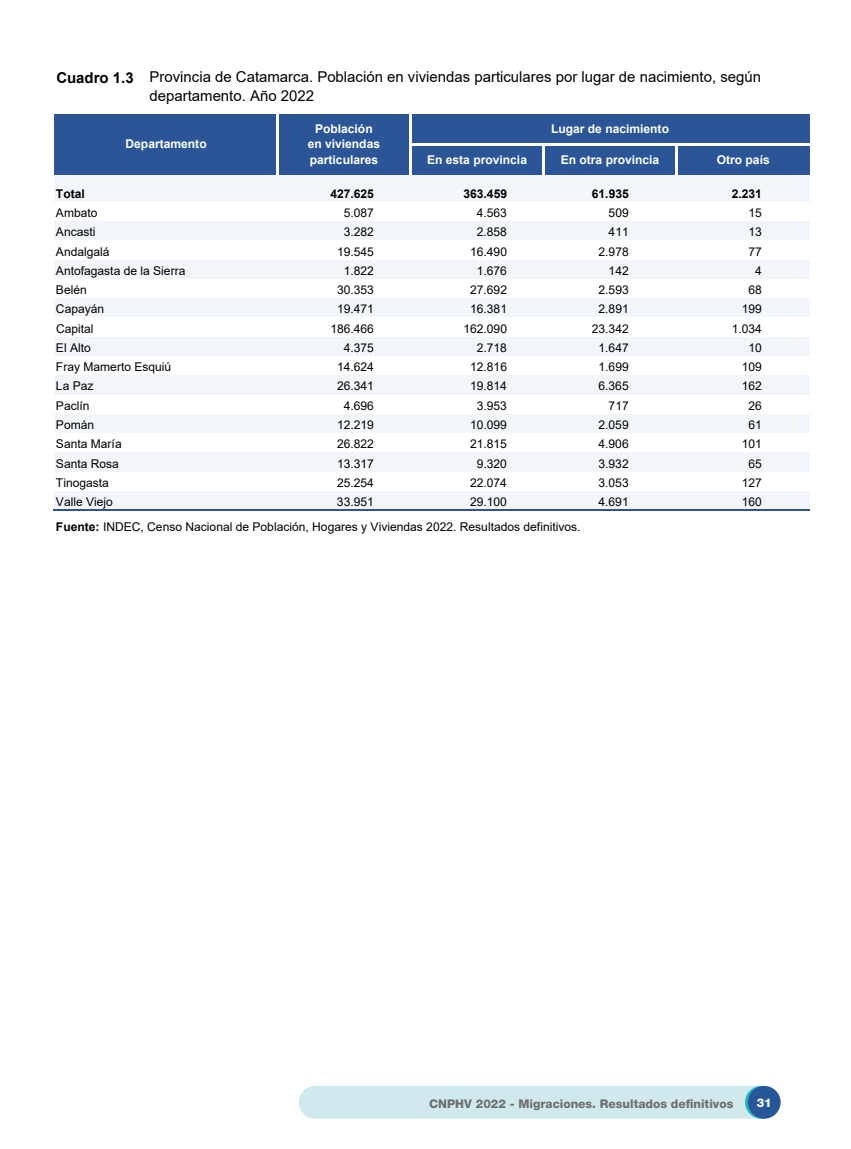
<style>
.page{position:relative;width:851px;height:1149px;background:#fff}
.page>*{position:absolute;margin:0;border:0;box-sizing:border-box;transform-origin:0 0}
.t1{font:15px/18.6px "Arial";color:#000}
.t2{font:700 15px "Arial";color:#000}
.t3{font:12px/19.2px "Arial";color:#000}
.t4{font:700 12px/15.9px "Arial";color:#fff;text-align:center}
.t5{font:800 12px "Helvetica Neue LT Std";color:#706f6f}
.t6{font:700 12px "Arial";color:#000}
.t7{font:800 12px "Helvetica Neue LT Std";color:#fff}
.s1{font-weight:700}
</style>
<div class="page">
<div style="left:298px;top:1085px;width:478px;height:33px;background:#cfe9ec;border-radius:16px"></div>
<svg style="left:745px;top:1085px;width:32px;height:33px"></svg>
<div style="left:747px;top:1085px;width:33px;height:33px;background:#275798;border-radius:50%"></div>
<div style="left:54px;top:114px;width:755px;height:61px;background:#2b5597"></div>
<div style="left:54px;top:175px;width:755px;height:27px;background:#f2f5f9"></div>
<div style="left:54px;top:221px;width:755px;height:20px;background:#f2f5f9"></div>
<div style="left:54px;top:240px;width:755px;height:20px;background:#fff"></div>
<div style="left:54px;top:260px;width:755px;height:19px;background:#f2f5f9"></div>
<div style="left:54px;top:298px;width:755px;height:20px;background:#f2f5f9"></div>
<div style="left:54px;top:317px;width:755px;height:20px;background:#fff"></div>
<div style="left:54px;top:337px;width:755px;height:19px;background:#f2f5f9"></div>
<div style="left:54px;top:375px;width:755px;height:20px;background:#f2f5f9"></div>
<div style="left:54px;top:394px;width:755px;height:20px;background:#fff"></div>
<div style="left:54px;top:414px;width:755px;height:19px;background:#f2f5f9"></div>
<div style="left:54px;top:452px;width:755px;height:20px;background:#f2f5f9"></div>
<div style="left:54px;top:491px;width:755px;height:19px;background:#f2f5f9"></div>
<hr style="left:276px;top:114px;width:2px;height:61px;background:#fff">
<hr style="left:409px;top:114px;width:3px;height:61px;background:#fff">
<hr style="left:542px;top:146px;width:3px;height:29px;background:#fff">
<hr style="left:675px;top:146px;width:3px;height:29px;background:#fff">
<hr style="left:412px;top:143px;width:397px;height:3px;background:#fff">
<hr style="left:53px;top:509px;width:756px;height:2px;background:#2b5597">
<p class="t1" style="left:149px;top:68px;width:613px">Provincia de Catamarca. Población en viviendas particulares por lugar de nacimiento, según departamento. Año 2022</p>
<p class="t4" style="left:125px;top:136px;width:83px">Departamento</p>
<p class="t2" style="left:56px;top:67px;width:79px">Cuadro 1.3</p>
<p class="t4" style="left:307px;top:120px;width:74px">Población en viviendas particulares</p>
<p class="t4" style="left:551px;top:121px;width:119px">Lugar de nacimiento</p>
<p class="t4" style="left:427px;top:152px;width:101px">En esta provincia</p>
<p class="t4" style="left:560px;top:152px;width:100px">En otra provincia</p>
<p class="t4" style="left:716px;top:152px;width:54px">Otro país</p>
<p class="t6" style="left:330px;top:185px;width:45px">427.625</p>
<p class="t6" style="left:463px;top:185px;width:45px">363.459</p>
<p class="t6" style="left:591px;top:185px;width:38px">61.935</p>
<p class="t6" style="left:731px;top:185px;width:32px">2.231</p>
<p class="t3" style="left:343px;top:203px;width:32px">5.087</p>
<p class="t3" style="left:476px;top:203px;width:32px">4.563</p>
<p class="t3" style="left:608px;top:203px;width:22px">509</p>
<p class="t3" style="left:748px;top:203px;width:15px">15</p>
<p class="t3" style="left:343px;top:222px;width:32px">3.282</p>
<p class="t3" style="left:476px;top:222px;width:32px">2.858</p>
<p class="t3" style="left:608px;top:222px;width:22px">411</p>
<p class="t3" style="left:748px;top:222px;width:15px">13</p>
<p class="t3" style="left:337px;top:241px;width:38px">19.545</p>
<p class="t3" style="left:470px;top:241px;width:38px">16.490</p>
<p class="t3" style="left:598px;top:241px;width:32px">2.978</p>
<p class="t3" style="left:748px;top:241px;width:15px">77</p>
<p class="t3" style="left:343px;top:261px;width:32px">1.822</p>
<p class="t3" style="left:476px;top:261px;width:32px">1.676</p>
<p class="t3" style="left:608px;top:261px;width:22px">142</p>
<p class="t3" style="left:755px;top:261px;width:8px">4</p>
<p class="t3" style="left:337px;top:280px;width:38px">30.353</p>
<p class="t3" style="left:470px;top:280px;width:38px">27.692</p>
<p class="t3" style="left:598px;top:280px;width:32px">2.593</p>
<p class="t3" style="left:748px;top:280px;width:15px">68</p>
<p class="t3" style="left:337px;top:299px;width:38px">19.471</p>
<p class="t3" style="left:470px;top:299px;width:38px">16.381</p>
<p class="t3" style="left:598px;top:299px;width:32px">2.891</p>
<p class="t3" style="left:741px;top:299px;width:22px">199</p>
<p class="t3" style="left:330px;top:318px;width:45px">186.466</p>
<p class="t3" style="left:463px;top:318px;width:45px">162.090</p>
<p class="t3" style="left:591px;top:318px;width:38px">23.342</p>
<p class="t3" style="left:731px;top:318px;width:32px">1.034</p>
<p class="t3" style="left:343px;top:338px;width:32px">4.375</p>
<p class="t3" style="left:476px;top:338px;width:32px">2.718</p>
<p class="t3" style="left:598px;top:338px;width:32px">1.647</p>
<p class="t3" style="left:748px;top:338px;width:15px">10</p>
<p class="t3" style="left:337px;top:357px;width:38px">14.624</p>
<p class="t3" style="left:470px;top:357px;width:38px">12.816</p>
<p class="t3" style="left:598px;top:357px;width:32px">1.699</p>
<p class="t3" style="left:741px;top:357px;width:22px">109</p>
<p class="t3" style="left:337px;top:376px;width:38px">26.341</p>
<p class="t3" style="left:470px;top:376px;width:38px">19.814</p>
<p class="t3" style="left:598px;top:376px;width:32px">6.365</p>
<p class="t3" style="left:741px;top:376px;width:22px">162</p>
<p class="t3" style="left:343px;top:396px;width:32px">4.696</p>
<p class="t3" style="left:476px;top:396px;width:32px">3.953</p>
<p class="t3" style="left:608px;top:396px;width:22px">717</p>
<p class="t3" style="left:748px;top:396px;width:15px">26</p>
<p class="t3" style="left:337px;top:415px;width:38px">12.219</p>
<p class="t3" style="left:470px;top:415px;width:38px">10.099</p>
<p class="t3" style="left:598px;top:415px;width:32px">2.059</p>
<p class="t3" style="left:748px;top:415px;width:15px">61</p>
<p class="t3" style="left:337px;top:434px;width:38px">26.822</p>
<p class="t3" style="left:470px;top:434px;width:38px">21.815</p>
<p class="t3" style="left:598px;top:434px;width:32px">4.906</p>
<p class="t3" style="left:741px;top:434px;width:22px">101</p>
<p class="t3" style="left:337px;top:453px;width:38px">13.317</p>
<p class="t3" style="left:476px;top:453px;width:32px">9.320</p>
<p class="t3" style="left:598px;top:453px;width:32px">3.932</p>
<p class="t3" style="left:748px;top:453px;width:15px">65</p>
<p class="t3" style="left:337px;top:473px;width:38px">25.254</p>
<p class="t3" style="left:470px;top:473px;width:38px">22.074</p>
<p class="t3" style="left:598px;top:473px;width:32px">3.053</p>
<p class="t3" style="left:741px;top:473px;width:22px">127</p>
<p class="t3" style="left:337px;top:492px;width:38px">33.951</p>
<p class="t3" style="left:470px;top:492px;width:38px">29.100</p>
<p class="t3" style="left:598px;top:492px;width:32px">4.691</p>
<p class="t3" style="left:741px;top:492px;width:22px">160</p>
<p class="t3" style="left:56px;top:517px;width:526px"><span class="s1">Fuente:</span> INDEC, Censo Nacional de Población, Hogares y Viviendas 2022. Resultados definitivos.</p>
<p class="t6" style="left:56px;top:185px;width:30px">Total</p>
<p class="t3" style="left:56px;top:203px;width:131px">Ambato<br>Ancasti<br>Andalgalá<br>Antofagasta de la Sierra<br>Belén<br>Capayán</p>
<p class="t3" style="left:56px;top:338px;width:117px">El Alto<br>Fray Mamerto Esquiú<br>La Paz<br>Paclín<br>Pomán<br>Santa María<br>Santa Rosa<br>Tinogasta<br>Valle Viejo</p>
<p class="t3" style="left:56px;top:318px;width:39px">Capital</p>
<p class="t5" style="left:429px;top:1095px;width:306px">CNPHV 2022 - Migraciones. Resultados definitivos</p>
<p class="t7" style="left:756px;top:1094px;width:17px">31</p>
</div>
